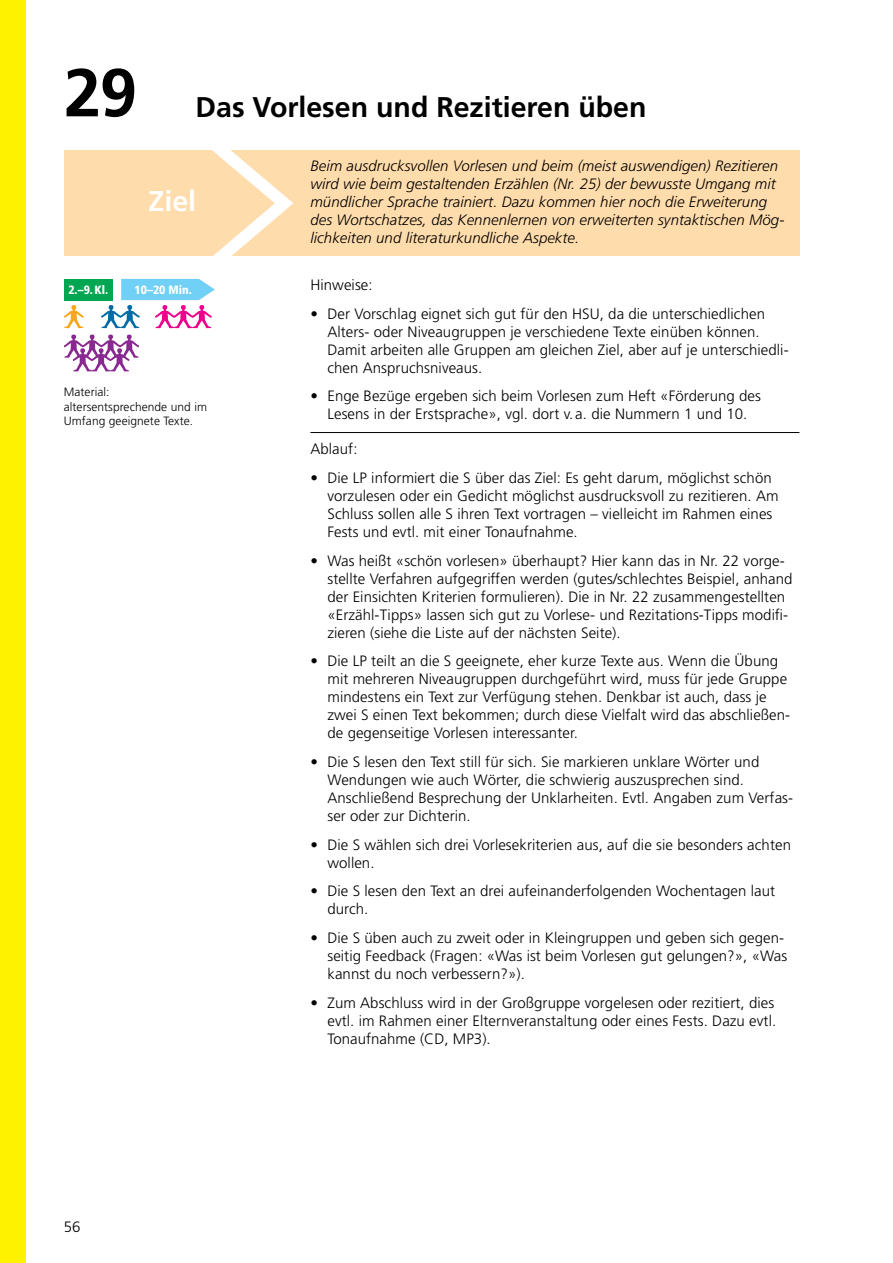
<style>
.page{position:relative;width:893px;height:1263px;background:#fff}
.page>*{position:absolute;margin:0;border:0;box-sizing:border-box;transform-origin:0 0}
.t1{font:700 67.5px "Frutiger";color:#000}
.t2{font:700 28.5px "Frutiger";color:#000}
.t3{font:700 28.5px "Frutiger";color:#fff}
.t4{font:300 15px/18px "Frutiger LT Pro";letter-spacing:.005em;color:#000}
.t5{font:italic 300 15px/18px "Frutiger";letter-spacing:.005em;color:#000}
.t6{font:300 15px/18px "Frutiger";letter-spacing:.005em;color:#000;text-align:center}
.t7{font:300 12px/14.4px "Frutiger LT Pro";letter-spacing:.005em;color:#000}
.t8{font:900 condensed 12px "Frutiger";color:#fff}
</style>
<div class="page">
<div style="left:64px;top:150px;width:735px;height:105px;background:#ffdcac"></div>
<hr style="left:310px;top:432px;width:489px;height:1px;background:#000">
<div style="left:64px;top:279px;width:49px;height:21px;background:#00a651"></div>
<svg style="left:64px;top:305px;width:20px;height:23px"></svg>
<svg style="left:101px;top:150px;width:202px;height:178px"></svg>
<svg style="left:64px;top:334px;width:75px;height:37px"></svg>
<div style="left:0;top:0;width:26px;height:1263px;background:#fff200"></div>
<h1 class="t1" style="left:64px;top:53px;width:75px">29</h1>
<h2 class="t2" style="left:196px;top:91px;width:452px">Das Vorlesen und Rezitieren üben</h2>
<h2 class="t3" style="left:149px;top:185px;width:49px">Ziel</h2>
<p class="t5" style="left:310px;top:157px;width:475px">Beim ausdrucksvollen Vorlesen und beim (meist auswendigen) Rezitieren wird wie beim gestaltenden Erzählen (Nr. 25) der bewusste Umgang mit mündlicher Sprache trainiert. Dazu kommen hier noch die Erweiterung des Wortschatzes, das Kennenlernen von erweiterten syntaktischen Mög&shy;lichkeiten und literaturkundliche Aspekte.</p>
<p class="t8" style="left:68px;top:282px;width:41px">2.–9. Kl.</p>
<p class="t8" style="left:135px;top:282px;width:59px">10–20 Min.</p>
<p class="t7" style="left:64px;top:385px;width:145px">Material: altersentsprechende und im<br>Umfang geeignete Texte.</p>
<p class="t6" style="left:64px;top:1218px;width:18px">56</p>
<p class="t4" style="left:310px;top:276px;width:64px">Hinweise:</p>
<p class="t4" style="left:327px;top:305px;width:463px;text-indent:-17px">• Der Vorschlag eignet sich gut für den HSU, da die unterschiedlichen Alters- oder Niveaugruppen je verschiedene Texte einüben können.<br>Damit arbeiten alle Gruppen am gleichen Ziel, aber auf je unterschiedli&shy;chen Anspruchsniveaus.</p>
<p class="t6" style="left:310px;top:387px;width:452px">• Enge Bezüge ergeben sich beim Vorlesen zum Heft «Förderung des<br>Lesens in der Erstsprache», vgl. dort v.a. die Nummern 1 und 10.</p>
<p class="t4" style="left:310px;top:440px;width:49px">Ablauf:</p>
<p class="t4" style="left:327px;top:469px;width:453px;text-indent:-17px">• Die LP informiert die S über das Ziel: Es geht darum, möglichst schön vorzulesen oder ein Gedicht möglichst ausdrucksvoll zu rezitieren. Am Schluss sollen alle S ihren Text vortragen – vielleicht im Rahmen eines Fests und evtl. mit einer Tonaufnahme.</p>
<p class="t4" style="left:327px;top:552px;width:467px;text-indent:-17px">• Was heißt «schön vorlesen» überhaupt? Hier kann das in Nr. 22 vorge&shy;stellte Verfahren aufgegriffen werden (gutes/schlechtes Beispiel, anhand der Einsichten Kriterien formulieren). Die in Nr. 22 zusammengestellten «Erzähl-Tipps» lassen sich gut zu Vorlese- und Rezitations-Tipps modifi&shy;zieren (siehe die Liste auf der nächsten Seite).</p>
<p class="t4" style="left:327px;top:652px;width:464px;text-indent:-17px">• Die LP teilt an die S geeignete, eher kurze Texte aus. Wenn die Übung mit mehreren Niveaugruppen durchgeführt wird, muss für jede Gruppe mindestens ein Text zur Verfügung stehen. Denkbar ist auch, dass je zwei S einen Text bekommen; durch diese Vielfalt wird das abschließen&shy;de gegenseitige Vorlesen interessanter.</p>
<p class="t4" style="left:327px;top:753px;width:467px;text-indent:-17px">• Die S lesen den Text still für sich. Sie markieren unklare Wörter und Wendungen wie auch Wörter, die schwierig auszusprechen sind.<br>Anschließend Besprechung der Unklarheiten. Evtl. Angaben zum Verfas&shy;ser oder zur Dichterin.</p>
<p class="t4" style="left:327px;top:835px;width:465px;text-indent:-17px">• Die S wählen sich drei Vorlesekriterien aus, auf die sie besonders achten wollen.</p>
<p class="t4" style="left:327px;top:882px;width:449px;text-indent:-17px">• Die S lesen den Text an drei aufeinanderfolgenden Wochentagen laut durch.</p>
<p class="t4" style="left:327px;top:929px;width:461px;text-indent:-17px">• Die S üben auch zu zweit oder in Kleingruppen und geben sich gegen&shy;seitig Feedback (Fragen: «Was ist beim Vorlesen gut gelungen?», «Was kannst du noch verbessern?»).</p>
<p class="t4" style="left:327px;top:993px;width:450px;text-indent:-17px">• Zum Abschluss wird in der Großgruppe vorgelesen oder rezitiert, dies evtl. im Rahmen einer Elternveranstaltung oder eines Fests. Dazu evtl.<br>Tonaufnahme (CD, MP3).</p>
</div>
